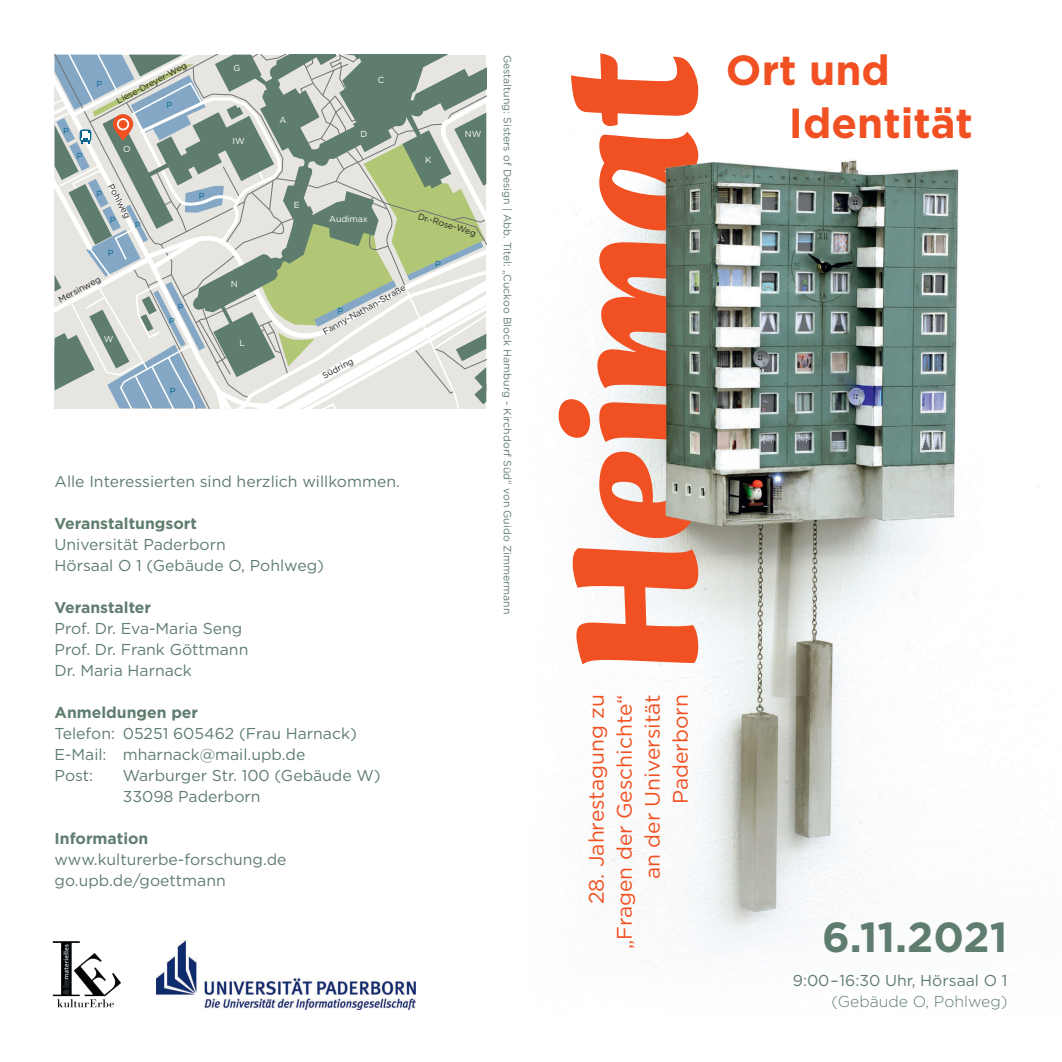
<style>
.page{position:relative;width:1062px;height:1062px;background:#fff}
.page>*{position:absolute;margin:0;border:0;box-sizing:border-box;transform-origin:0 0}
.t1{font:700 42px/52.5px "Gotham";color:#f15122}
.t2{font:700 42px "Gotham";color:#5f7d6e}
.t3{font:21px/28px "Gotham";color:#f15122;text-align:right}
.t4{font:15.75px/21px "Gotham";color:#5f7d6e}
.t5{font:700 15.75px "Gotham";color:#5f7d6e}
.t6{font:300 15.75px "Gotham";color:#5f7d6e}
.t7{font:10.5px "Gotham";color:#5f7d6e}
.t8{font:8.75px "Gotham";color:#231f20}
.t9{font:8.75px "Gotham";color:#fff}
.t10{font:8.75px "Gotham";color:#076791}
</style>
<div class="page">
<svg style="left:55px;top:55px;width:431px;height:354px;background:#b7c3b7"></svg>
<svg style="left:571px;top:53px;width:128px;height:36px"></svg>
<img style="left:556px;top:89px;width:484px;height:897px">
<img style="left:52px;top:941px;width:69px;height:67px">
<img style="left:157px;top:941px;width:258px;height:68px">
<svg style="left:113px;top:114px;width:20px;height:27px"></svg>
<div style="left:117px;top:118px;width:12px;height:12px;border:2px solid #fff;border-radius:50%"></div>
<p class="t10" style="left:63px;top:127px;width:7px">P</p>
<p class="t10" style="left:77px;top:152px;width:7px">P</p>
<p class="t10" style="left:96px;top:80px;width:7px">P</p>
<p class="t8" style="left:115px;top:98px;width:80px;rotate:-28deg">Liese-Dreyer-Weg</p>
<p class="t10" style="left:166px;top:101px;width:7px">P</p>
<p class="t9" style="left:123px;top:145px;width:9px">O</p>
<p class="t8" style="left:114px;top:183px;width:39px;rotate:62deg">Pohlweg</p>
<p class="t10" style="left:96px;top:190px;width:7px">P</p>
<p class="t10" style="left:110px;top:216px;width:7px">P</p>
<p class="t10" style="left:135px;top:221px;width:7px">P</p>
<p class="t10" style="left:108px;top:249px;width:7px">P</p>
<p class="t8" style="left:57px;top:297px;width:48px;rotate:-28deg">Mersinweg</p>
<p class="t9" style="left:104px;top:335px;width:11px">W</p>
<p class="t10" style="left:178px;top:303px;width:7px">P</p>
<p class="t10" style="left:169px;top:317px;width:7px">P</p>
<p class="t10" style="left:199px;top:192px;width:7px">P</p>
<p class="t10" style="left:170px;top:386px;width:7px">P</p>
<p class="t9" style="left:233px;top:64px;width:8px">G</p>
<p class="t9" style="left:233px;top:137px;width:14px">IW</p>
<p class="t9" style="left:231px;top:280px;width:8px">N</p>
<p class="t9" style="left:240px;top:339px;width:7px">L</p>
<p class="t9" style="left:279px;top:116px;width:8px">A</p>
<p class="t9" style="left:294px;top:201px;width:7px">E</p>
<p class="t9" style="left:378px;top:76px;width:8px">C</p>
<p class="t9" style="left:360px;top:130px;width:8px">D</p>
<p class="t9" style="left:425px;top:156px;width:8px">K</p>
<p class="t9" style="left:465px;top:130px;width:18px">NW</p>
<p class="t9" style="left:329px;top:215px;width:40px">Audimax</p>
<p class="t8" style="left:322px;top:329px;width:94px;rotate:-29deg">Fanny-Nathan-Straße</p>
<p class="t10" style="left:337px;top:307px;width:7px">P</p>
<p class="t8" style="left:321px;top:372px;width:35px;rotate:-28deg">Südring</p>
<p class="t8" style="left:419px;top:212px;width:62px;rotate:17deg">Dr.-Rose-Weg</p>
<p class="t10" style="left:435px;top:260px;width:7px">P</p>
<p class="t4" style="left:55px;top:472px;width:347px">Alle Interessierten sind herzlich willkommen.</p>
<p class="t5" style="left:55px;top:516px;width:144px">Veranstaltungsort</p>
<p class="t4" style="left:55px;top:535px;width:271px">Universität Paderborn<br>Hörsaal O 1 (Gebäude O, Pohlweg)</p>
<p class="t5" style="left:55px;top:600px;width:98px">Veranstalter</p>
<p class="t4" style="left:55px;top:619px;width:195px">Prof. Dr. Eva-Maria Seng<br>Prof. Dr. Frank Göttmann<br>Dr. Maria Harnack</p>
<p class="t5" style="left:55px;top:705px;width:145px">Anmeldungen per</p>
<p class="t4" style="left:55px;top:724px;width:304px">Telefon: 05251 605462 (Frau Harnack)<br>E-Mail: mharnack@mail.upb.de<br>Post:</p>
<p class="t4" style="left:123px;top:766px;width:259px">Warburger Str. 100 (Gebäude W)<br>33098 Paderborn</p>
<p class="t5" style="left:55px;top:831px;width:95px">Information</p>
<p class="t4" style="left:55px;top:850px;width:233px">www.kulturerbe-forschung.de go.upb.de/goettmann</p>
<p class="t7" style="left:512px;top:55px;width:561px;rotate:90deg">Gestaltung: Sisters of Design | Abb. Titel: „Cuckoo Block Hamburg - Kirchdorf Süd“ von Guido Zimmermann</p>
<h1 class="t1" style="left:789px;top:46px;width:185px;text-indent:-63px">Ort und<br>Identität</h1>
<h2 class="t3" style="left:583px;top:949px;width:256px;rotate:-90deg">28. Jahrestagung zu „Fragen der Geschichte“ an der Universität<br>Paderborn</h2>
<h1 class="t2" style="left:822px;top:918px;width:187px">6.11.2021</h1>
<p class="t4" style="left:793px;top:971px;width:216px">9:00–16:30 Uhr, Hörsaal O 1</p>
<p class="t6" style="left:831px;top:994px;width:177px">(Gebäude O, Pohlweg)</p>
</div>
